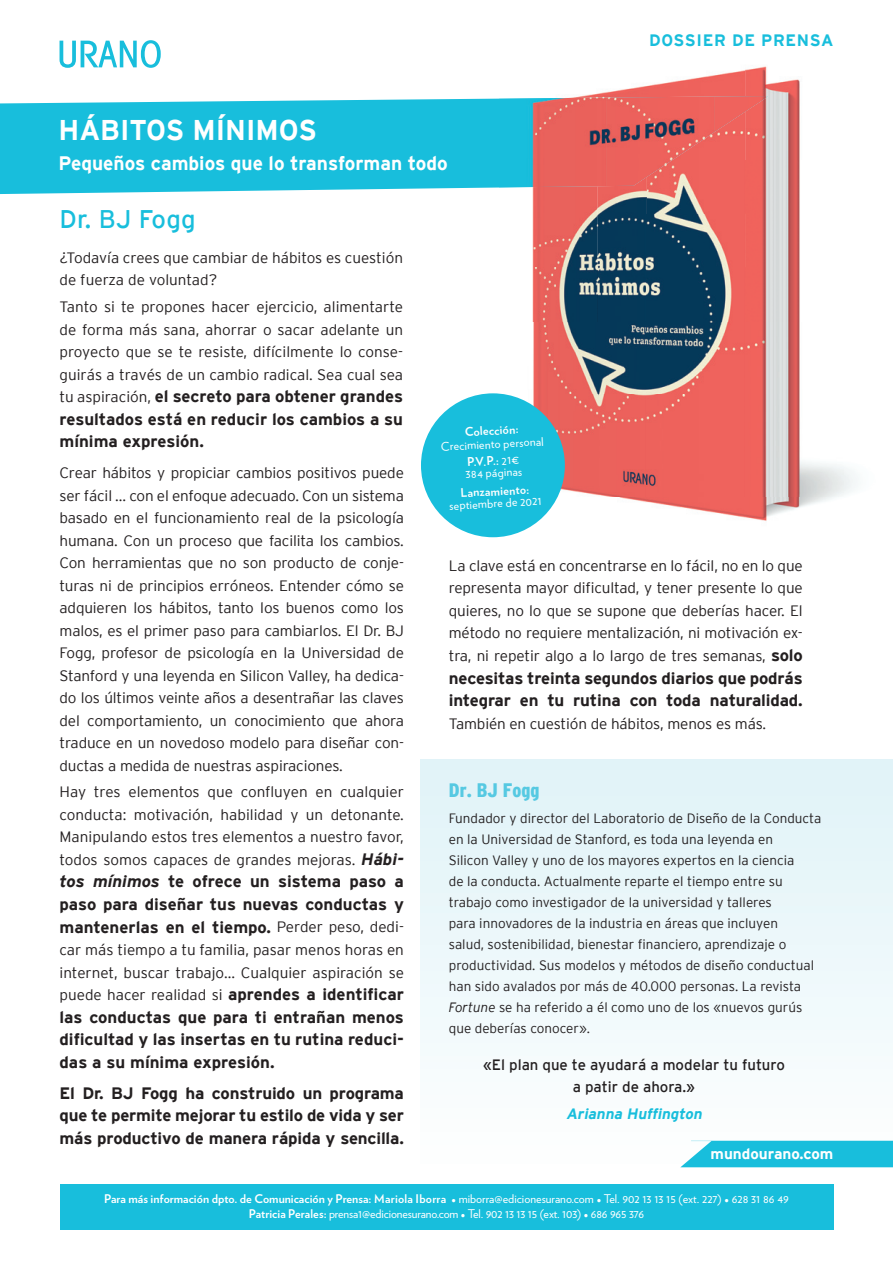
<style>
.page{position:relative;width:893px;height:1263px;background:#fff}
.page>*{position:absolute;margin:0;border:0;box-sizing:border-box;transform-origin:0 0}
.t1{font:28.5px "Interstate Bold EB";color:#fff}
.t2{font:25.5px "Interstate Regular EB";letter-spacing:.01em;color:#18bedc}
.t3{font:19.5px "Interstate Bold EB";color:#fff}
.t4{font:19.5px "Interstate Black Condensed EB";color:#56c9e2}
.t5{font:16.5px/22.5px "Interstate Bold EB";letter-spacing:-.01em;color:#231f20;text-align:justify}
.t6{font:16.5px "Interstate Bold EB";letter-spacing:.04em;color:#18bedc}
.t7{font:15px/22.5px "Interstate Light EB";letter-spacing:-.01em;color:#231f20;text-align:justify}
.t8{font:15px/22.5px "Interstate Regular EB";color:#231f20;text-align:center}
.t9{font:italic 15px "Interstate Bold EB";color:#18bedc}
.t10{font:15px "Interstate Bold EB";color:#fff}
.t11{font:13.5px/21px "Interstate Light EB";color:#231f20}
.t12{font:12px/15px "Verlag";letter-spacing:-.01em;color:#fff;text-align:center}
.t13{font:700 12px "Verlag";color:#fff}
.s1{font-family:"Interstate Light EB";font-size:15px}
.s2{font-family:"Interstate Bold Italic EB";font-size:16.5px}
.s3{font-family:"Interstate Bold Italic EB"}
.s4{font-family:"Interstate Bold EB";font-size:16.5px}
.s5{font-weight:700}
.s6{font-family:"Interstate Light Italic EB"}
</style>
<div class="page">
<div style="left:421px;top:759px;width:472px;height:415px;background:linear-gradient(to bottom,#e0f2f8,#fdfefe)"></div>
<div style="left:60px;top:1184px;width:773px;height:46px;background:#18bedc"></div>
<svg style="left:60px;top:40px;width:101px;height:28px"></svg>
<svg style="left:0;top:98px;width:499px;height:96px;background:#27c2de"></svg>
<img style="left:501px;top:321px;width:47px;height:216px">
<img style="left:548px;top:321px;width:296px;height:200px">
<img style="left:577px;top:70px;width:168px;height:27px">
<img style="left:745px;top:66px;width:55px;height:255px">
<img style="left:647px;top:132px;width:98px;height:189px">
<img style="left:499px;top:187px;width:98px;height:134px">
<img style="left:597px;top:187px;width:50px;height:134px">
<img style="left:499px;top:97px;width:216px;height:90px">
<img style="left:715px;top:96px;width:54px;height:36px">
<div style="left:421px;top:393px;width:144px;height:144px;background:#18bedc;border-radius:50%"></div>
<svg style="left:680px;top:1141px;width:213px;height:26px;background:#29c2de"></svg>
<h1 class="t1" style="left:58px;top:114px;width:260px">HÁBITOS MÍNIMOS</h1>
<h3 class="t3" style="left:58px;top:152px;width:391px">Pequeños cambios que lo transforman todo</h3>
<h2 class="t2" style="left:60px;top:205px;width:138px">Dr. BJ Fogg</h2>
<p class="t6" style="left:649px;top:31px;width:186px">DOSSIER DE PRENSA</p>
<p class="t7" style="left:60px;top:246px;width:345px">¿Todavía crees que cambiar de hábitos es cuestión de fuerza de voluntad?</p>
<p class="t7" style="left:60px;top:295px;width:345px">Tanto si te propones hacer ejercicio, alimentarte de forma más sana, ahorrar o sacar adelante un proyecto que se te resiste, difícilmente lo conse&shy;guirás a través de un cambio radical. Sea cual sea</p>
<p class="t5" style="left:60px;top:385px;width:345px"><span class="s1">tu aspiración,</span> el secreto para obtener grandes resultados está en reducir los cambios a su mínima expresión.</p>
<p class="t7" style="left:60px;top:461px;width:346px">Crear hábitos y propiciar cambios positivos puede ser fácil … con el enfoque adecuado. Con un sistema basado en el funcionamiento real de la psicología humana. Con un proceso que facilita los cambios.<br>Con herramientas que no son producto de conje&shy;turas ni de principios erróneos. Entender cómo se adquieren los hábitos, tanto los buenos como los malos, es el primer paso para cambiarlos. El Dr. BJ Fogg, profesor de psicología en la Universidad de Stanford y una leyenda en Silicon Valley, ha dedica&shy;do los últimos veinte años a desentrañar las claves del comportamiento, un conocimiento que ahora traduce en un novedoso modelo para diseñar con&shy;ductas a medida de nuestras aspiraciones.</p>
<p class="t7" style="left:60px;top:780px;width:346px">Hay tres elementos que confluyen en cualquier conducta: motivación, habilidad y un detonante.<br>Manipulando estos tres elementos a nuestro favor, todos somos capaces de grandes mejoras. <span class="s2">Hábi-</span></p>
<p class="t5" style="left:60px;top:870px;width:346px"><span class="s3">tos mínimos</span> te ofrece un sistema paso a paso para diseñar tus nuevas conductas y mantenerlas en el tiempo. <span class="s1">Perder peso, dedi-</span></p>
<p class="t7" style="left:60px;top:938px;width:346px">car más tiempo a tu familia, pasar menos horas en internet, buscar trabajo… Cualquier aspiración se puede hacer realidad si <span class="s4">aprendes a identificar</span></p>
<p class="t5" style="left:60px;top:1005px;width:346px">las conductas que para ti entrañan menos dificultad y las insertas en tu rutina reduci&shy;das a su mínima expresión.</p>
<p class="t5" style="left:60px;top:1081px;width:346px">El Dr. BJ Fogg ha construido un programa que te permite mejorar tu estilo de vida y ser más productivo de manera rápida y sencilla.</p>
<p class="t13" style="left:464px;top:422px;width:55px;rotate:-3deg">Colección:</p>
<p class="t12" style="left:440px;top:437px;width:104px;line-height:17px;rotate:-3deg">Crecimiento personal<br><span class="s5">P.V.P.:</span> 21€</p>
<p class="t12" style="left:465px;top:466px;width:58px;rotate:-3deg">384 páginas</p>
<p class="t13" style="left:460px;top:483px;width:70px;rotate:-3deg">Lanzamiento:</p>
<p class="t12" style="left:449px;top:497px;width:94px;rotate:-3deg">septiembre de 2021</p>
<p class="t7" style="left:449px;top:554px;width:356px">La clave está en concentrarse en lo fácil, no en lo que representa mayor dificultad, y tener presente lo que quieres, no lo que se supone que deberías hacer. El método no requiere mentalización, ni motivación ex&shy;tra, ni repetir algo a lo largo de tres semanas, <span class="s4">solo</span></p>
<p class="t5" style="left:449px;top:666px;width:356px">necesitas treinta segundos diarios que podrás integrar en tu rutina con toda naturalidad.</p>
<p class="t7" style="left:449px;top:711px;width:319px">También en cuestión de hábitos, menos es más.</p>
<h3 class="t4" style="left:449px;top:780px;width:92px">Dr. BJ Fogg</h3>
<p class="t11" style="left:449px;top:807px;width:374px">Fundador y director del Laboratorio de Diseño de la Conducta en la Universidad de Stanford, es toda una leyenda en<br>Silicon Valley y uno de los mayores expertos en la ciencia<br>de la conducta. Actualmente reparte el tiempo entre su trabajo como investigador de la universidad y talleres<br>para innovadores de la industria en áreas que incluyen<br>salud, sostenibilidad, bienestar financiero, aprendizaje o productividad. Sus modelos y métodos de diseño conductual han sido avalados por más de 40.000 personas. La revista <span class="s6">Fortune</span> se ha referido a él como uno de los «nuevos gurús que deberías conocer».</p>
<p class="t8" style="left:483px;top:1053px;width:303px">«El plan que te ayudará a modelar tu futuro a patir de ahora.»</p>
<p class="t9" style="left:566px;top:1105px;width:140px">Arianna Huffington</p>
<p class="t10" style="left:710px;top:1146px;width:124px">mundourano.com</p>
<p class="t12" style="left:104px;top:1191px;width:686px"><span class="s5">Para más información dpto. de Comunicación y Prensa: Mariola Iborra</span> • miborra@edicionesurano.com • Tel. 902 13 13 15 (ext. 227) • 628 31 86 49<br><span class="s5">Patricia Perales:</span> prensa1@edicionesurano.com • Tel. 902 13 13 15 (ext. 103) • 686 965 376</p>
</div>
